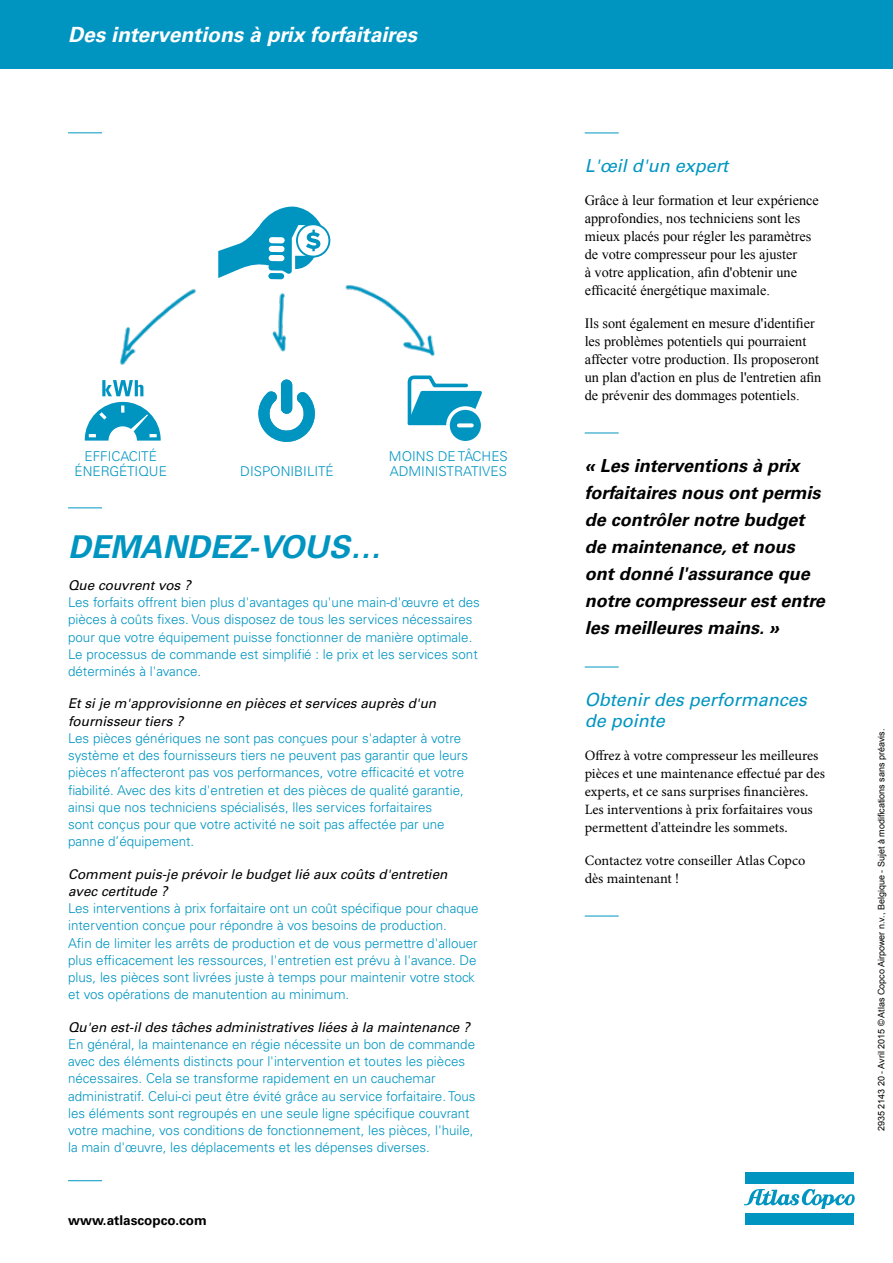
<style>
.page{position:relative;width:893px;height:1263px;background:#fff}
.page>*{position:absolute;margin:0;border:0;box-sizing:border-box;transform-origin:0 0}
.t1{font:italic 700 31.5px "Univers LT Std";color:#0095c1}
.t2{font:italic 700 21px "Univers LT Std";color:#fff}
.t3{font:italic 700 18px/27px "Univers LT Std";color:#000}
.t4{font:italic 18px/21px "Univers LT Std";color:#0095c1}
.t5{font:14.25px/18px "Times New Roman";color:#000}
.t6{font:14.25px/18px "Minion Pro";color:#000}
.t7{font:300 13.5px/17.2px "Univers LT Std";color:#0095c1}
.t8{font:italic 13.5px/17.2px "Univers LT Std";color:#000}
.t9{font:700 13.5px "Univers LT Std";color:#000}
.t10{font:9px "Arial";color:#000}
</style>
<div class="page">
<div style="left:0;top:0;width:893px;height:68px;background:#0095c1"></div>
<hr style="left:585px;top:133px;width:34px;height:1px;background:#0095c1">
<hr style="left:585px;top:433px;width:34px;height:1px;background:#0095c1">
<hr style="left:585px;top:667px;width:34px;height:1px;background:#0095c1">
<hr style="left:585px;top:916px;width:34px;height:1px;background:#0095c1">
<hr style="left:68px;top:133px;width:34px;height:1px;background:#0095c1">
<hr style="left:68px;top:508px;width:34px;height:1px;background:#0095c1">
<hr style="left:68px;top:1180px;width:34px;height:1px;background:#0095c1">
<div style="left:745px;top:1172px;width:109px;height:11px;background:#0095c1"></div>
<div style="left:745px;top:1213px;width:109px;height:12px;background:#0095c1"></div>
<svg style="left:744px;top:1189px;width:111px;height:20px"></svg>
<svg style="left:218px;top:206px;width:112px;height:73px"></svg>
<img style="left:120px;top:285px;width:315px;height:80px">
<svg style="left:258px;top:379px;width:57px;height:63px"></svg>
<svg style="left:102px;top:380px;width:41px;height:16px"></svg>
<svg style="left:85px;top:402px;width:76px;height:39px"></svg>
<svg style="left:407px;top:375px;width:75px;height:51px"></svg>
<svg style="left:448px;top:408px;width:35px;height:35px"></svg>
<div style="left:446px;top:406px;width:38px;height:39px;border:4px solid #fff;border-radius:50%"></div>
<svg style="left:459px;top:423px;width:13px;height:4px"></svg>
<h2 class="t2" style="left:68px;top:22px;width:350px">Des interventions à prix forfaitaires</h2>
<p class="t7" style="left:75px;top:449px;width:94px;line-height:15px;text-align:center">EFFICACITÉ<br>ÉNERGÉTIQUE</p>
<p class="t7" style="left:240px;top:463px;width:95px">DISPONIBILITÉ</p>
<p class="t7" style="left:389px;top:449px;width:120px;line-height:15px">MOINS DE TÂCHES<br>ADMINISTRATIVES</p>
<h1 class="t1" style="left:68px;top:528px;width:315px">DEMANDEZ-VOUS…</h1>
<p class="t8" style="left:68px;top:577px;width:124px">Que couvrent vos ?</p>
<p class="t7" style="left:68px;top:594px;width:413px">Les forfaits offrent bien plus d'avantages qu'une main-d'œuvre et des pièces à coûts fixes. Vous disposez de tous les services nécessaires pour que votre équipement puisse fonctionner de manière optimale.<br>Le processus de commande est simplifié : le prix et les services sont déterminés à l'avance.</p>
<p class="t8" style="left:68px;top:695px;width:370px">Et si je m'approvisionne en pièces et services auprès d'un fournisseur tiers ?</p>
<p class="t7" style="left:68px;top:729px;width:402px">Les pièces génériques ne sont pas conçues pour s'adapter à votre système et des fournisseurs tiers ne peuvent pas garantir que leurs pièces n’affecteront pas vos performances, votre efficacité et votre fiabilité. Avec des kits d'entretien et des pièces de qualité garantie, ainsi que nos techniciens spécialisés, lles services forfaitaires<br>sont conçus pour que votre activité ne soit pas affectée par une panne d’équipement.</p>
<p class="t8" style="left:68px;top:865px;width:381px">Comment puis-je prévoir le budget lié aux coûts d'entretien avec certitude ?</p>
<p class="t7" style="left:68px;top:900px;width:412px">Les interventions à prix forfaitaire ont un coût spécifique pour chaque intervention conçue pour répondre à vos besoins de production.<br>Afin de limiter les arrêts de production et de vous permettre d'allouer plus efficacement les ressources, l'entretien est prévu à l'avance. De plus, les pièces sont livrées juste à temps pour maintenir votre stock et vos opérations de manutention au minimum.</p>
<p class="t8" style="left:68px;top:1018px;width:403px">Qu'en est-il des tâches administratives liées à la maintenance ?</p>
<p class="t7" style="left:68px;top:1035px;width:409px">En général, la maintenance en régie nécessite un bon de commande avec des éléments distincts pour l'intervention et toutes les pièces nécessaires. Cela se transforme rapidement en un cauchemar administratif. Celui-ci peut être évité grâce au service forfaitaire. Tous les éléments sont regroupés en une seule ligne spécifique couvrant votre machine, vos conditions de fonctionnement, les pièces, l'huile, la main d'œuvre, les déplacements et les dépenses diverses.</p>
<p class="t9" style="left:68px;top:1212px;width:140px">www.atlascopco.com</p>
<h3 class="t4" style="left:585px;top:156px;width:145px">L'œil d'un expert</h3>
<p class="t5" style="left:585px;top:191px;width:236px">Grâce à leur formation et leur expérience approfondies, nos techniciens sont les mieux placés pour régler les paramètres de votre compresseur pour les ajuster<br>à votre application, afin d'obtenir une efficacité énergétique maximale.</p>
<p class="t5" style="left:585px;top:314px;width:238px">Ils sont également en mesure d'identifier les problèmes potentiels qui pourraient affecter votre production. Ils proposeront un plan d'action en plus de l'entretien afin de prévenir des dommages potentiels.</p>
<h3 class="t3" style="left:585px;top:453px;width:242px">« Les interventions à prix forfaitaires nous ont permis de contrôler notre budget de maintenance, et nous ont donné l'assurance que notre compresseur est entre les meilleures mains. »</h3>
<h3 class="t4" style="left:585px;top:690px;width:224px">Obtenir des performances de pointe</h3>
<p class="t6" style="left:585px;top:747px;width:242px">Offrez à votre compresseur les meilleures pièces et une maintenance effectué par des experts, et ce sans surprises financières.<br>Les interventions à prix forfaitaires vous permettent d'atteindre les sommets.</p>
<p class="t6" style="left:585px;top:852px;width:222px">Contactez votre conseiller Atlas Copco dès maintenant !</p>
<p class="t10" style="left:875px;top:1131px;width:404px;rotate:-90deg">2935 2143 20 - Avril 2015 © Atlas Copco Airpower n.v., Belgique - Sujet à modifications sans préavis.</p>
</div>
